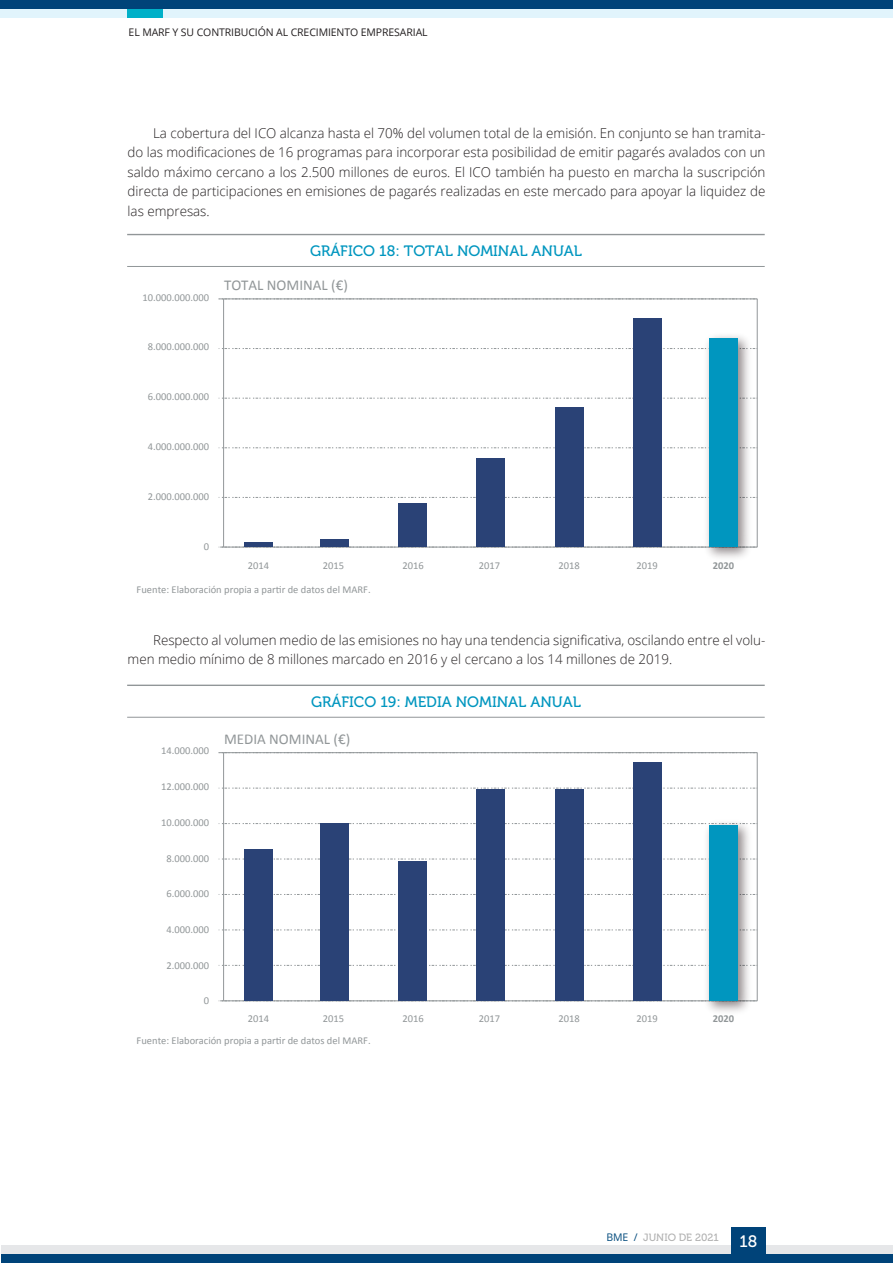
<style>
.page{position:relative;width:893px;height:1263px;background:#fff}
.page>*{position:absolute;margin:0;border:0;box-sizing:border-box;transform-origin:0 0}
.t1{font:16.5px "Museo 500";color:#fff}
.t2{font:15px "Museo 500";color:#0096bf}
.t3{font:15px "Calibri";color:#919698}
.Texto_noticia{font:300 13.5px/19.5px "Open Sans";color:#231f20;text-align:justify}
.t4{font:10.5px "Calibri";color:#919698}
.t5{font:10.5px "Open Sans";letter-spacing:-.01em;color:#231f20}
.t6{font:10.5px "Museo 500";color:#b2b2b2}
.t7{font:700 10.5px "Calibri";color:#919698}
.s1{font-family:"Open Sans";color:#034b7d}
</style>
<div class="page">
<hr style="left:128px;top:234px;width:637px;height:1px;background:#919698">
<hr style="left:128px;top:266px;width:637px;height:1px;background:#919698">
<hr style="left:223px;top:299px;width:1px;height:248px;background:#929799">
<hr style="left:757px;top:299px;width:1px;height:248px;background:#929799">
<svg style="left:219px;top:348px;width:539px;height:1px"></svg>
<svg style="left:219px;top:398px;width:539px;height:1px"></svg>
<svg style="left:219px;top:447px;width:539px;height:1px"></svg>
<svg style="left:219px;top:497px;width:539px;height:1px"></svg>
<hr style="left:219px;top:298px;width:538px;height:1px;background:#929799">
<hr style="left:220px;top:546px;width:537px;height:2px;background:#929799">
<div style="left:244px;top:542px;width:29px;height:5px;background:#2a4276"></div>
<div style="left:320px;top:539px;width:28px;height:8px;background:#2a4276"></div>
<div style="left:399px;top:503px;width:28px;height:44px;background:#2a4276"></div>
<div style="left:476px;top:458px;width:28px;height:89px;background:#2a4276"></div>
<div style="left:555px;top:407px;width:28px;height:140px;background:#2a4276"></div>
<div style="left:634px;top:319px;width:28px;height:228px;background:#2a4276"></div>
<img style="left:699px;top:335px;width:56px;height:223px">
<div style="left:709px;top:338px;width:29px;height:209px;background:#0096bf"></div>
<hr style="left:128px;top:685px;width:637px;height:1px;background:#919698">
<hr style="left:128px;top:717px;width:637px;height:1px;background:#919698">
<hr style="left:223px;top:753px;width:1px;height:248px;background:#929799">
<hr style="left:757px;top:753px;width:1px;height:248px;background:#929799">
<svg style="left:219px;top:788px;width:539px;height:1px"></svg>
<svg style="left:219px;top:823px;width:539px;height:1px"></svg>
<svg style="left:219px;top:858px;width:539px;height:1px"></svg>
<svg style="left:219px;top:894px;width:539px;height:1px"></svg>
<svg style="left:219px;top:929px;width:539px;height:1px"></svg>
<svg style="left:219px;top:965px;width:539px;height:1px"></svg>
<hr style="left:219px;top:752px;width:538px;height:1px;background:#929799">
<hr style="left:220px;top:1000px;width:537px;height:1px;background:#929799">
<div style="left:244px;top:849px;width:29px;height:151px;background:#2a4276"></div>
<div style="left:320px;top:823px;width:28px;height:177px;background:#2a4276"></div>
<div style="left:399px;top:861px;width:28px;height:139px;background:#2a4276"></div>
<div style="left:476px;top:789px;width:28px;height:211px;background:#2a4276"></div>
<div style="left:555px;top:789px;width:28px;height:211px;background:#2a4276"></div>
<div style="left:634px;top:762px;width:28px;height:238px;background:#2a4276"></div>
<img style="left:699px;top:822px;width:56px;height:190px">
<div style="left:709px;top:825px;width:29px;height:175px;background:#0096bf"></div>
<div style="left:0;top:0;width:893px;height:9px;background:#004379"></div>
<div style="left:0;top:9px;width:893px;height:8px;background:#e1f4fc"></div>
<div style="left:128px;top:9px;width:35px;height:8px;background:#00b0c8"></div>
<div style="left:1px;top:1254px;width:892px;height:9px;background:#004379"></div>
<div style="left:1px;top:1245px;width:892px;height:9px;background:#e6e7e9"></div>
<div style="left:731px;top:1228px;width:34px;height:35px;background:#004379"></div>
<p class="t5" style="left:129px;top:25px;width:301px">EL MARF Y SU CONTRIBUCIÓN AL CRECIMIENTO EMPRESARIAL</p>
<p class="Texto_noticia" style="left:128px;top:123px;width:639px;text-indent:26px">La cobertura del ICO alcanza hasta el 70% del volumen total de la emisión. En conjunto se han tramita&shy;do las modificaciones de 16 programas para incorporar esta posibilidad de emitir pagarés avalados con un saldo máximo cercano a los 2.500 millones de euros. El ICO también ha puesto en marcha la suscripción directa de participaciones en emisiones de pagarés realizadas en este mercado para apoyar la liquidez de las empresas.</p>
<p class="t4" style="left:143px;top:291px;width:68px">10.000.000.000</p>
<p class="t2" style="left:310px;top:243px;width:274px">GRÁFICO 18: TOTAL NOMINAL ANUAL</p>
<p class="t3" style="left:224px;top:276px;width:125px">TOTAL NOMINAL (€)</p>
<p class="t4" style="left:148px;top:340px;width:63px">8.000.000.000</p>
<p class="t4" style="left:148px;top:390px;width:63px">6.000.000.000</p>
<p class="t4" style="left:148px;top:440px;width:63px">4.000.000.000</p>
<p class="t4" style="left:148px;top:490px;width:63px">2.000.000.000</p>
<p class="t4" style="left:204px;top:540px;width:7px">0</p>
<p class="t4" style="left:137px;top:583px;width:236px">Fuente: Elaboración propia a partir de datos del MARF.</p>
<p class="t4" style="left:248px;top:559px;width:23px">2014</p>
<p class="t4" style="left:323px;top:559px;width:23px">2015</p>
<p class="t4" style="left:402px;top:559px;width:23px">2016</p>
<p class="t4" style="left:479px;top:559px;width:23px">2017</p>
<p class="t4" style="left:558px;top:559px;width:23px">2018</p>
<p class="t4" style="left:636px;top:559px;width:23px">2019</p>
<p class="t7" style="left:713px;top:559px;width:23px">2020</p>
<p class="Texto_noticia" style="left:128px;top:630px;width:639px;text-indent:26px">Respecto al volumen medio de las emisiones no hay una tendencia significativa, oscilando entre el volu&shy;men medio mínimo de 8 millones marcado en 2016 y el cercano a los 14 millones de 2019.</p>
<p class="t2" style="left:311px;top:693px;width:271px">GRÁFICO 19: MEDIA NOMINAL ANUAL</p>
<p class="t3" style="left:224px;top:730px;width:128px">MEDIA NOMINAL (€)</p>
<p class="t4" style="left:161px;top:744px;width:49px">14.000.000</p>
<p class="t4" style="left:161px;top:780px;width:49px">12.000.000</p>
<p class="t4" style="left:161px;top:816px;width:49px">10.000.000</p>
<p class="t4" style="left:166px;top:851px;width:44px">8.000.000</p>
<p class="t4" style="left:166px;top:887px;width:44px">6.000.000</p>
<p class="t4" style="left:166px;top:923px;width:44px">4.000.000</p>
<p class="t4" style="left:166px;top:959px;width:44px">2.000.000</p>
<p class="t4" style="left:204px;top:994px;width:7px">0</p>
<p class="t4" style="left:137px;top:1034px;width:236px">Fuente: Elaboración propia a partir de datos del MARF.</p>
<p class="t4" style="left:248px;top:1012px;width:23px">2014</p>
<p class="t4" style="left:323px;top:1012px;width:23px">2015</p>
<p class="t4" style="left:402px;top:1012px;width:23px">2016</p>
<p class="t4" style="left:479px;top:1012px;width:23px">2017</p>
<p class="t4" style="left:558px;top:1012px;width:23px">2018</p>
<p class="t4" style="left:636px;top:1012px;width:23px">2019</p>
<p class="t7" style="left:713px;top:1012px;width:23px">2020</p>
<p class="t6" style="left:606px;top:1231px;width:114px"><span class="s1">BME /</span> JUNIO DE 2021</p>
<p class="t1" style="left:739px;top:1232px;width:19px">18</p>
</div>
